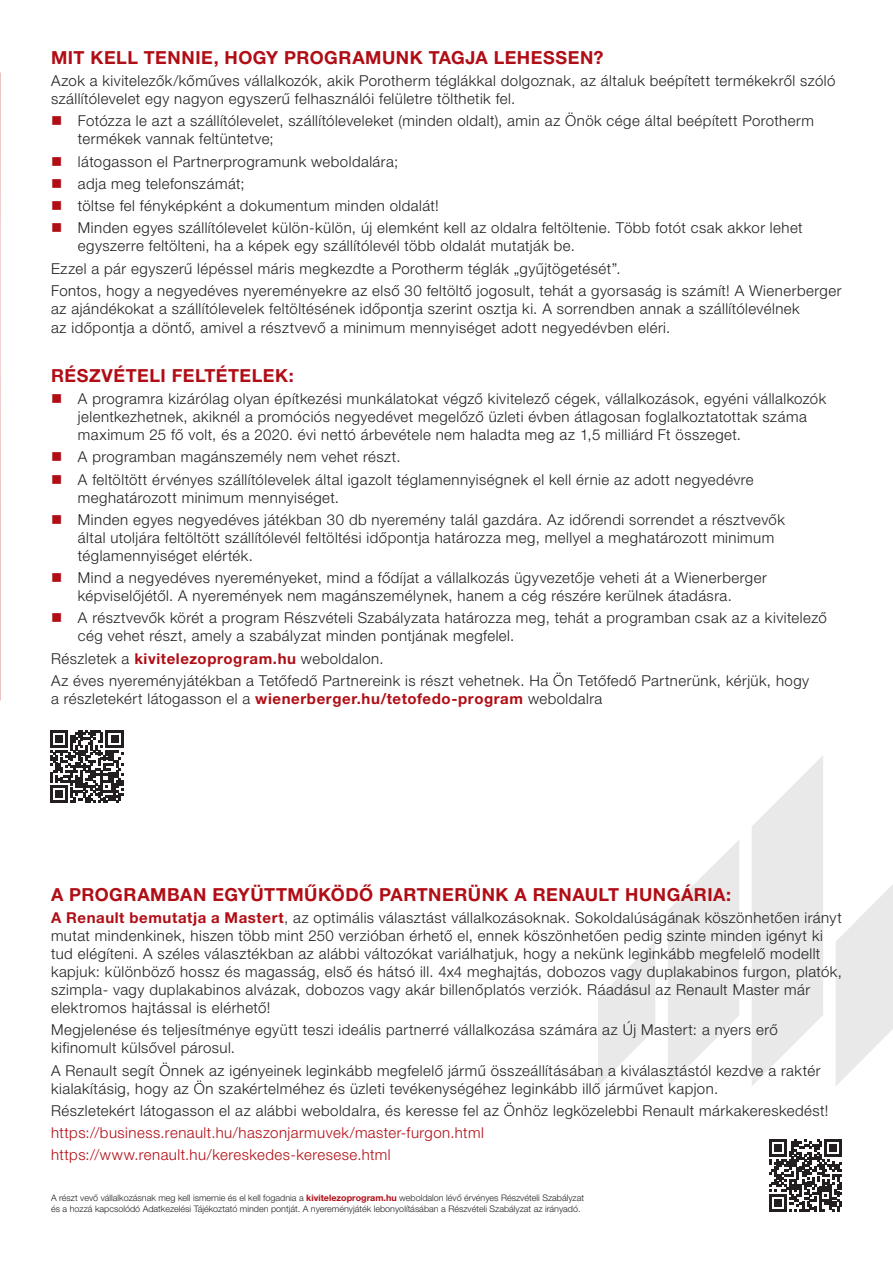
<style>
.page{position:relative;width:893px;height:1263px;background:#fff}
.page>*{position:absolute;margin:0;border:0;box-sizing:border-box;transform-origin:0 0}
.t1{font:700 18px "Helvetica Neue LT Pro";letter-spacing:.03em;color:#b00d15}
.t2{font:300 15px/18px "Helvetica Neue LT Pro";letter-spacing:.03em;color:#231f20}
.t3{font:300 15px/22.2px "Helvetica Neue LT Pro";letter-spacing:.03em;color:#b00d15}
.t4{font:300 9px/10.8px "Helvetica Neue LT Pro";color:#231f20}
.s1{color:#b00d15}
.s2{font-weight:700;color:#b00d15}
</style>
<div class="page">
<svg style="left:0;top:73px;width:1px;height:471px"></svg>
<svg style="left:836px;top:885px;width:57px;height:201px"></svg>
<svg style="left:598px;top:941px;width:57px;height:145px"></svg>
<svg style="left:668px;top:840px;width:71px;height:246px"></svg>
<svg style="left:752px;top:756px;width:71px;height:330px"></svg>
<svg style="left:50px;top:730px;width:73px;height:73px"></svg>
<svg style="left:769px;top:1139px;width:73px;height:73px"></svg>
<p class="t1" style="left:51px;top:46px;width:554px">MIT KELL TENNIE, HOGY PROGRAMUNK TAGJA LEHESSEN?</p>
<p class="t2" style="left:51px;top:71px;width:786px">Azok a kivitelezők/kőműves vállalkozók, akik Porotherm téglákkal dolgoznak, az általuk beépített termékekről szóló szállítólevelet egy nagyon egyszerű felhasználói felületre tölthetik fel.</p>
<p class="t2" style="left:78px;top:112px;width:737px;text-indent:-27px"><span class="s1">■</span> Fotózza le azt a szállítólevelet, szállítóleveleket (minden oldalt), amin az Önök cége által beépített Porotherm termékek vannak feltüntetve;</p>
<p class="t2" style="left:51px;top:152px;width:349px"><span class="s1">■</span> látogasson el Partnerprogramunk weboldalára;</p>
<p class="t2" style="left:51px;top:174px;width:195px"><span class="s1">■</span> adja meg telefonszámát;</p>
<p class="t2" style="left:51px;top:196px;width:389px"><span class="s1">■</span> töltse fel fényképként a dokumentum minden oldalát!</p>
<p class="t2" style="left:78px;top:219px;width:726px;text-indent:-27px"><span class="s1">■</span> Minden egyes szállítólevelet külön-külön, új elemként kell az oldalra feltöltenie. Több fotót csak akkor lehet egyszerre feltölteni, ha a képek egy szállítólevél több oldalát mutatják be.</p>
<p class="t2" style="left:51px;top:257px;width:792px;line-height:22.2px">Ezzel a pár egyszerű lépéssel máris megkezdte a Porotherm téglák „gyűjtögetését”.<br>Fontos, hogy a negyedéves nyereményekre az első 30 feltöltő jogosult, tehát a gyorsaság is számít! A Wienerberger</p>
<p class="t2" style="left:51px;top:299px;width:750px;line-height:18.9px">az ajándékokat a szállítólevelek feltöltésének időpontja szerint osztja ki. A sorrendben annak a szállítólevélnek az időpontja a döntő, amivel a résztvevő a minimum mennyiséget adott negyedévben eléri.</p>
<p class="t1" style="left:51px;top:364px;width:244px">RÉSZVÉTELI FELTÉTELEK:</p>
<p class="t2" style="left:78px;top:389px;width:750px;text-indent:-27px"><span class="s1">■</span> A programra kizárólag olyan építkezési munkálatokat végző kivitelező cégek, vállalkozások, egyéni vállalkozók jelentkezhetnek, akiknél a promóciós negyedévet megelőző üzleti évben átlagosan foglalkoztatottak száma maximum 25 fő volt, és a 2020. évi nettó árbevétele nem haladta meg az 1,5 milliárd Ft összeget.</p>
<p class="t2" style="left:51px;top:448px;width:351px"><span class="s1">■</span> A programban magánszemély nem vehet részt.</p>
<p class="t2" style="left:78px;top:470px;width:677px;text-indent:-27px"><span class="s1">■</span> A feltöltött érvényes szállítólevelek által igazolt téglamennyiségnek el kell érnie az adott negyedévre meghatározott minimum mennyiséget.</p>
<p class="t2" style="left:78px;top:510px;width:708px;text-indent:-27px"><span class="s1">■</span> Minden egyes negyedéves játékban 30 db nyeremény talál gazdára. Az időrendi sorrendet a résztvevők által utoljára feltöltött szállítólevél feltöltési időpontja határozza meg, mellyel a meghatározott minimum téglamennyiséget elérték.</p>
<p class="t2" style="left:51px;top:568px;width:717px;text-align:center"><span class="s1">■</span> Mind a negyedéves nyereményeket, mind a fődíjat a vállalkozás ügyvezetője veheti át a Wienerberger képviselőjétől. A nyeremények nem magánszemélynek, hanem a cég részére kerülnek átadásra.</p>
<p class="t2" style="left:78px;top:609px;width:750px;text-indent:-27px"><span class="s1">■</span> A résztvevők körét a program Részvételi Szabályzata határozza meg, tehát a programban csak az a kivitelező cég vehet részt, amely a szabályzat minden pontjának megfelel.</p>
<p class="t2" style="left:51px;top:647px;width:760px;line-height:22.2px">Részletek a <span class="s2">kivitelezoprogram.hu</span> weboldalon.<br>Az éves nyereményjátékban a Tetőfedő Partnereink is részt vehetnek. Ha Ön Tetőfedő Partnerünk, kérjük, hogy</p>
<p class="t2" style="left:51px;top:689px;width:553px">a részletekért látogasson el a <span class="s2">wienerberger.hu/tetofedo-program</span> weboldalra</p>
<p class="t1" style="left:51px;top:883px;width:682px">A PROGRAMBAN EGYÜTTMŰKÖDŐ PARTNERÜNK A RENAULT HUNGÁRIA:</p>
<p class="t2" style="left:51px;top:908px;width:792px"><span class="s2">A Renault bemutatja a Mastert</span>, az optimális választást vállalkozásoknak. Sokoldalúságának köszönhetően irányt mutat mindenkinek, hiszen több mint 250 verzióban érhető el, ennek köszönhetően pedig szinte minden igényt ki tud elégíteni. A széles választékban az alábbi változókat variálhatjuk, hogy a nekünk leginkább megfelelő modellt kapjuk: különböző hossz és magasság, első és hátsó ill. 4x4 meghajtás, dobozos vagy duplakabinos furgon, platók, szimpla- vagy duplakabinos alvázak, dobozos vagy akár billenőplatós verziók. Ráadásul az Renault Master már elektromos hajtással is elérhető!</p>
<p class="t2" style="left:51px;top:1021px;width:728px">Megjelenése és teljesítménye együtt teszi ideális partnerré vállalkozása számára az Új Mastert: a nyers erő kifinomult külsővel párosul.</p>
<p class="t2" style="left:51px;top:1061px;width:771px">A Renault segít Önnek az igényeinek leginkább megfelelő jármű összeállításában a kiválasztástól kezdve a raktér kialakításig, hogy az Ön szakértelméhez és üzleti tevékenységéhez leginkább illő járművet kapjon.</p>
<p class="t2" style="left:51px;top:1101px;width:779px">Részletekért látogasson el az alábbi weboldalra, és keresse fel az Önhöz legközelebbi Renault márkakereskedést!</p>
<p class="t3" style="left:51px;top:1121px;width:434px">https://business.renault.hu/haszonjarmuvek/master-furgon.html https://www.renault.hu/kereskedes-keresese.html</p>
<p class="t4" style="left:51px;top:1192px;width:534px">A részt vevő vállalkozásnak meg kell ismernie és el kell fogadnia a <span class="s2">kivitelezoprogram.hu</span> weboldalon lévő érvényes Részvételi Szabályzat és a hozzá kapcsolódó Adatkezelési Tájékoztató minden pontját. A nyereményjáték lebonyolításában a Részvételi Szabályzat az irányadó.</p>
</div>
